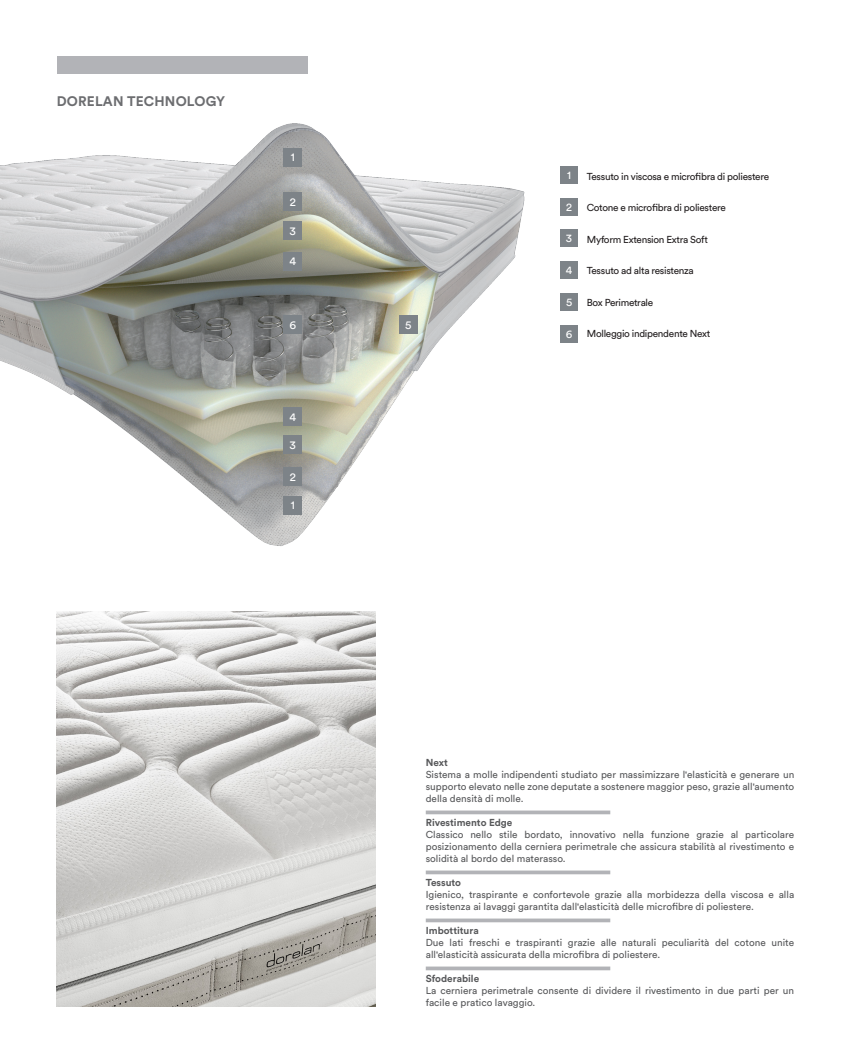
<style>
.page{position:relative;width:851px;height:1063px;background:#fff}
.page>*{position:absolute;margin:0;border:0;box-sizing:border-box;transform-origin:0 0}
.top_qualities_scheda{font:700 13.75px "Circular Std";letter-spacing:.01em;color:#6c6d70}
.t1{font:11.62px "Circular Std";color:#fff}
.t2{font:11.25px "Circular Std";color:#fff}
.testo_base{font:10px/12px "Circular Std";color:#57585a}
.t3{font:10px "Circular Std";letter-spacing:-.03em;color:#231f20}
.testo_base-2{font:700 10px "Circular Std";color:#57585a}
</style>
<div class="page">
<div style="left:57px;top:57px;width:250px;height:17px;background:#b2b3b7"></div>
<img style="left:0;top:123px;width:525px;height:423px">
<div style="left:284px;top:148px;width:18px;height:18px;background:#7d8388"></div>
<div style="left:284px;top:496px;width:18px;height:18px;background:#7d8388"></div>
<div style="left:284px;top:192px;width:18px;height:19px;background:#7d8388"></div>
<div style="left:284px;top:468px;width:18px;height:18px;background:#7d8388"></div>
<div style="left:284px;top:222px;width:18px;height:18px;background:#7d8388"></div>
<div style="left:284px;top:436px;width:18px;height:18px;background:#7d8388"></div>
<div style="left:284px;top:252px;width:18px;height:18px;background:#7d8388"></div>
<div style="left:284px;top:408px;width:18px;height:18px;background:#7d8388"></div>
<div style="left:399px;top:315px;width:18px;height:19px;background:#7d8388"></div>
<div style="left:284px;top:315px;width:18px;height:19px;background:#7d8388"></div>
<img style="left:57px;top:612px;width:319px;height:394px">
<hr style="left:425px;top:811px;width:185px;height:3px;background:#b2b3b7">
<hr style="left:425px;top:871px;width:185px;height:3px;background:#b2b3b7">
<hr style="left:425px;top:919px;width:185px;height:3px;background:#b2b3b7">
<hr style="left:425px;top:967px;width:185px;height:3px;background:#b2b3b7">
<div style="left:560px;top:198px;width:18px;height:18px;background:#7d8388"></div>
<div style="left:560px;top:166px;width:18px;height:18px;background:#7d8388"></div>
<div style="left:560px;top:230px;width:18px;height:17px;background:#7d8388"></div>
<div style="left:560px;top:261px;width:18px;height:18px;background:#7d8388"></div>
<div style="left:560px;top:293px;width:18px;height:18px;background:#7d8388"></div>
<div style="left:560px;top:325px;width:18px;height:18px;background:#7d8388"></div>
<p class="top_qualities_scheda" style="left:57px;top:92px;width:170px">DORELAN TECHNOLOGY</p>
<p class="t1" style="left:291px;top:150px;width:6px">1</p>
<p class="t1" style="left:290px;top:194px;width:8px">2</p>
<p class="t1" style="left:289px;top:224px;width:8px">3</p>
<p class="t1" style="left:289px;top:254px;width:8px">4</p>
<p class="t1" style="left:289px;top:317px;width:8px">6</p>
<p class="t1" style="left:405px;top:317px;width:8px">5</p>
<p class="t1" style="left:289px;top:410px;width:8px">4</p>
<p class="t1" style="left:289px;top:438px;width:8px">3</p>
<p class="t1" style="left:290px;top:470px;width:8px">2</p>
<p class="t1" style="left:291px;top:498px;width:6px">1</p>
<p class="t2" style="left:567px;top:168px;width:5px">1</p>
<p class="t2" style="left:566px;top:200px;width:7px">2</p>
<p class="t2" style="left:566px;top:232px;width:8px">3</p>
<p class="t2" style="left:565px;top:263px;width:8px">4</p>
<p class="t2" style="left:566px;top:295px;width:8px">5</p>
<p class="t2" style="left:565px;top:327px;width:8px">6</p>
<p class="t3" style="left:586px;top:170px;width:184px">Tessuto in viscosa e microfibra di poliestere</p>
<p class="t3" style="left:586px;top:201px;width:140px">Cotone e microfibra di poliestere</p>
<p class="t3" style="left:586px;top:233px;width:123px">Myform Extension Extra Soft</p>
<p class="t3" style="left:586px;top:264px;width:108px">Tessuto ad alta resistenza</p>
<p class="t3" style="left:586px;top:296px;width:68px">Box Perimetrale</p>
<p class="t3" style="left:586px;top:327px;width:125px">Molleggio indipendente Next</p>
<p class="testo_base-2" style="left:425px;top:756px;width:24px">Next</p>
<p class="testo_base" style="left:425px;top:769px;width:370px;text-align:justify">Sistema a molle indipendenti studiato per massimizzare l'elasticità e generare un supporto elevato nelle zone deputate a sostenere maggior peso, grazie all'aumento della densità di molle.</p>
<p class="testo_base-2" style="left:425px;top:816px;width:88px">Rivestimento Edge</p>
<p class="testo_base" style="left:425px;top:829px;width:370px;text-align:justify">Classico nello stile bordato, innovativo nella funzione grazie al particolare posizionamento della cerniera perimetrale che assicura stabilità al rivestimento e solidità al bordo del materasso.</p>
<p class="testo_base-2" style="left:425px;top:876px;width:37px">Tessuto</p>
<p class="testo_base" style="left:425px;top:889px;width:370px">Igienico, traspirante e confortevole grazie alla morbidezza della viscosa e alla resistenza ai lavaggi garantita dall'elasticità delle microfibre di poliestere.</p>
<p class="testo_base-2" style="left:425px;top:924px;width:55px">Imbottitura</p>
<p class="testo_base" style="left:425px;top:937px;width:370px">Due lati freschi e traspiranti grazie alle naturali peculiarità del cotone unite all'elasticità assicurata della microfibra di poliestere.</p>
<p class="testo_base-2" style="left:425px;top:972px;width:55px">Sfoderabile</p>
<p class="testo_base" style="left:425px;top:985px;width:370px">La cerniera perimetrale consente di dividere il rivestimento in due parti per un facile e pratico lavaggio.</p>
</div>
